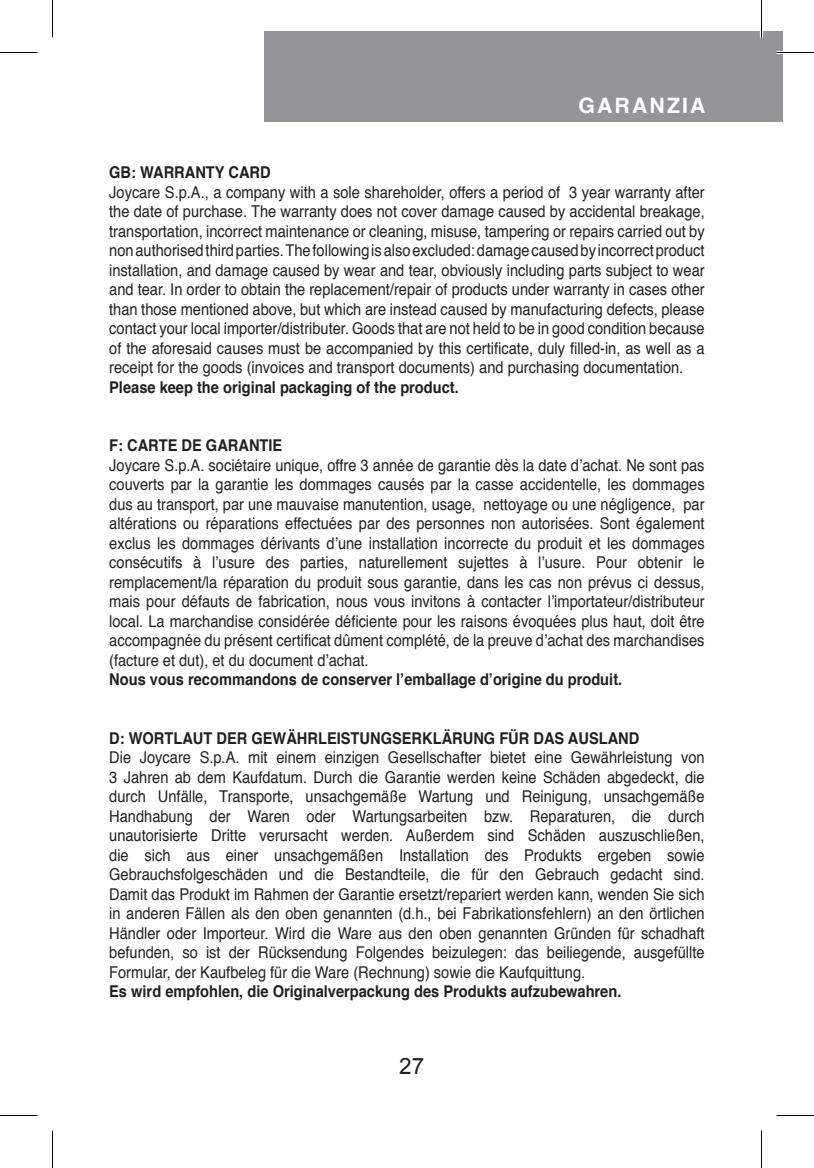
<style>
.page{position:relative;width:814px;height:1168px;background:#fff}
.page>*{position:absolute;margin:0;border:0;box-sizing:border-box;transform-origin:0 0}
.t1{font:22.5px "Arial";color:#231f20}
.t2{font:700 21.25px "Helvetica";letter-spacing:.1em;color:#fff}
.t3{font:16.25px/19.5px "Helvetica";color:#231f20;text-align:justify;scale:.9 1}
.t4{font:700 16.25px "Helvetica";color:#231f20;scale:.9 1}
</style>
<div class="page">
<div style="left:264px;top:31px;width:518px;height:91px;background:#939598"></div>
<hr style="left:776px;top:51px;width:38px;height:3px;background:#fff">
<hr style="left:760px;top:0;width:3px;height:38px;background:#fff">
<hr style="left:0;top:52px;width:38px;height:1px;background:#000">
<hr style="left:776px;top:52px;width:38px;height:1px;background:#000">
<hr style="left:0;top:1115px;width:38px;height:1px;background:#000">
<hr style="left:776px;top:1115px;width:38px;height:1px;background:#000">
<hr style="left:52px;top:0;width:1px;height:38px;background:#000">
<hr style="left:52px;top:1130px;width:1px;height:38px;background:#000">
<hr style="left:761px;top:0;width:1px;height:38px;background:#000">
<hr style="left:761px;top:1130px;width:1px;height:38px;background:#000">
<h2 class="t2" style="left:578px;top:89px;width:129px">GARANZIA</h2>
<p class="t4" style="left:109px;top:159px;width:181px">GB: WARRANTY CARD</p>
<p class="t3" style="left:109px;top:183px;width:663px">Joycare S.p.A., a company with a sole shareholder, offers a period of 3 year warranty after the date of purchase. The warranty does not cover damage caused by accidental breakage, transportation, incorrect maintenance or cleaning, misuse, tampering or repairs carried out by non authorised third parties. The following is also excluded: damage caused by incorrect product installation, and damage caused by wear and tear, obviously including parts subject to wear and tear. In order to obtain the replacement/repair of products under warranty in cases other than those mentioned above, but which are instead caused by manufacturing defects, please contact your local importer/distributer. Goods that are not held to be in good condition because of the aforesaid causes must be accompanied by this certificate, duly filled-in, as well as a receipt for the goods (invoices and transport documents) and purchasing documentation.</p>
<p class="t4" style="left:109px;top:374px;width:390px">Please keep the original packaging of the product.</p>
<p class="t4" style="left:109px;top:432px;width:194px">F: CARTE DE GARANTIE</p>
<p class="t3" style="left:109px;top:456px;width:663px">Joycare S.p.A. sociétaire unique, offre 3 année de garantie dès la date d’achat. Ne sont pas couverts par la garantie les dommages causés par la casse accidentelle, les dommages dus au transport, par une mauvaise manutention, usage, nettoyage ou une négligence, par altérations ou réparations effectuées par des personnes non autorisées. Sont également exclus les dommages dérivants d’une installation incorrecte du produit et les dommages consécutifs à l’usure des parties, naturellement sujettes à l’usure. Pour obtenir le remplacement/la réparation du produit sous garantie, dans les cas non prévus ci dessus, mais pour défauts de fabrication, nous vous invitons à contacter l’importateur/distributeur local. La marchandise considérée déficiente pour les raisons évoquées plus haut, doit être accompagnée du présent certificat dûment complété, de la preuve d’achat des marchandises (facture et dut), et du document d’achat.</p>
<p class="t4" style="left:109px;top:666px;width:571px">Nous vous recommandons de conserver l’emballage d’origine du produit.</p>
<p class="t4" style="left:109px;top:725px;width:590px">D: WORTLAUT DER GEWÄHRLEISTUNGSERKLÄRUNG FÜR DAS AUSLAND</p>
<p class="t3" style="left:109px;top:748px;width:663px">Die Joycare S.p.A. mit einem einzigen Gesellschafter bietet eine Gewährleistung von 3 Jahren ab dem Kaufdatum. Durch die Garantie werden keine Schäden abgedeckt, die durch Unfälle, Transporte, unsachgemäße Wartung und Reinigung, unsachgemäße Handhabung der Waren oder Wartungsarbeiten bzw. Reparaturen, die durch unautorisierte Dritte verursacht werden. Außerdem sind Schäden auszuschließen, die sich aus einer unsachgemäßen Installation des Produkts ergeben sowie Gebrauchsfolgeschäden und die Bestandteile, die für den Gebrauch gedacht sind.<br>Damit das Produkt im Rahmen der Garantie ersetzt/repariert werden kann, wenden Sie sich in anderen Fällen als den oben genannten (d.h., bei Fabrikationsfehlern) an den örtlichen Händler oder Importeur. Wird die Ware aus den oben genannten Gründen für schadhaft befunden, so ist der Rücksendung Folgendes beizulegen: das beiliegende, ausgefüllte Formular, der Kaufbeleg für die Ware (Rechnung) sowie die Kaufquittung.</p>
<p class="t4" style="left:109px;top:978px;width:570px">Es wird empfohlen, die Originalverpackung des Produkts aufzubewahren.</p>
<h1 class="t1" style="left:399px;top:1052px;width:27px">27</h1>
</div>
